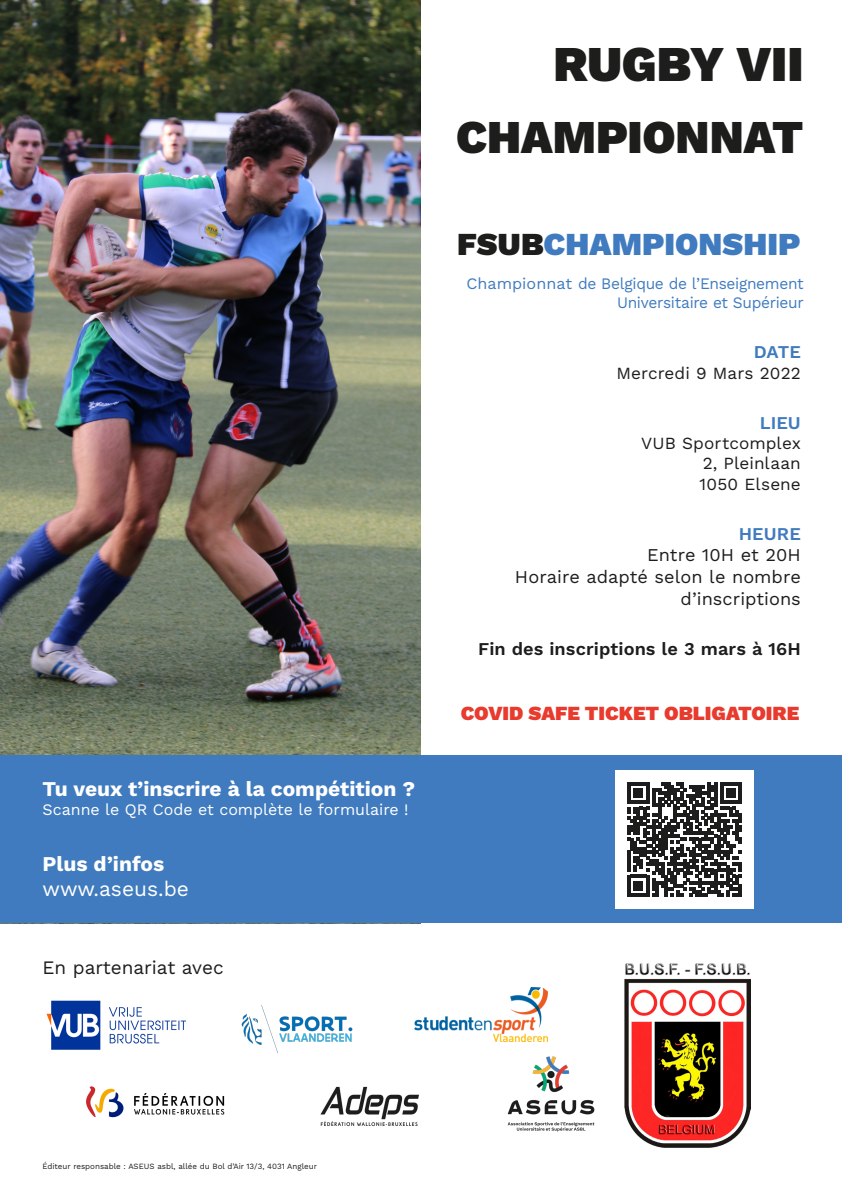
<style>
.page{position:relative;width:842px;height:1191px;background:#fff}
.page>*{position:absolute;margin:0;border:0;box-sizing:border-box;transform-origin:0 0}
.t1{font:900 50px "Work Sans";color:#1d1d1b}
.t2{font:900 47px "Work Sans";color:#1d1d1b}
.t3{font:900 32px "Work Sans";letter-spacing:.005em;color:#407bbf}
.t4{font:700 21px "Work Sans";color:#fff}
.t5{font:21px/25.2px "Work Sans";color:#fff}
.t6{font:900 20px "Work Sans";color:#e83b2e}
.t7{font:19px "Work Sans";color:#1d1d1b}
.t8{font:18px/21.6px "Work Sans";color:#1d1d1b;text-align:right}
.t9{font:600 18px "Work Sans";letter-spacing:.005em;color:#1d1d1b}
.t10{font:600 18px "Work Sans";letter-spacing:.005em;color:#407bbf}
.t11{font:17px/20.4px "Work Sans";letter-spacing:.005em;color:#1d1d1b;text-align:justify}
.t12{font:16px/19.2px "Work Sans";letter-spacing:-.02em;color:#407bbf;text-align:right}
.t13{font:16px "Work Sans";color:#fff}
.t14{font:8px "Work Sans";color:#1d1d1b}
.s1{font-weight:700}
.s2{color:#1d1d1b}
.s3{font-weight:600;color:#407bbf}
</style>
<div class="page">
<img style="left:0;top:0;width:421px;height:755px">
<div style="left:0;top:755px;width:842px;height:168px;background:#407bbf"></div>
<div style="left:615px;top:770px;width:139px;height:139px;background:#fff"></div>
<svg style="left:627px;top:782px;width:115px;height:114px"></svg>
<img style="left:415px;top:988px;width:133px;height:53px">
<img style="left:507px;top:1056px;width:88px;height:76px">
<img style="left:624px;top:963px;width:127px;height:185px">
<img style="left:86px;top:1086px;width:139px;height:32px">
<img style="left:320px;top:1086px;width:99px;height:40px">
<img style="left:46px;top:1000px;width:140px;height:50px">
<img style="left:241px;top:1005px;width:112px;height:49px">
<p class="t4" style="left:43px;top:772px;width:374px">Tu veux t’inscrire à la compétition ?</p>
<p class="t13" style="left:43px;top:797px;width:368px">Scanne le QR Code et complète le formulaire !</p>
<p class="t5" style="left:43px;top:850px;width:148px"><span class="s1">Plus d’infos </span>www.aseus.be</p>
<p class="t7" style="left:43px;top:953px;width:183px">En partenariat avec</p>
<p class="t1" style="left:554px;top:25px;width:251px">RUGBY VII</p>
<p class="t2" style="left:456px;top:101px;width:349px">CHAMPIONNAT</p>
<p class="t3" style="left:457px;top:220px;width:345px"><span class="s2">FSUB</span>CHAMPIONSHIP</p>
<p class="t12" style="left:466px;top:273px;width:339px">Championnat de Belgique de l’Enseignement<br>Universitaire et Supérieur</p>
<p class="t10" style="left:754px;top:338px;width:49px">DATE</p>
<p class="t11" style="left:616px;top:362px;width:186px">Mercredi 9 Mars 2022</p>
<p class="t10" style="left:760px;top:409px;width:43px">LIEU</p>
<p class="t11" style="left:700px;top:432px;width:103px;text-indent:-58px">VUB Sportcomplex 2, Pleinlaan 1050 Elsene</p>
<p class="t8" style="left:515px;top:522px;width:287px"><span class="s3">HEURE<br></span>Entre 10H et 20H<br>Horaire adapté selon le nombre d’inscriptions</p>
<p class="t9" style="left:478px;top:635px;width:324px">Fin des inscriptions le 3 mars à 16H</p>
<p class="t6" style="left:461px;top:698px;width:340px">COVID SAFE TICKET OBLIGATOIRE</p>
<p class="t14" style="left:43px;top:1159px;width:276px">Éditeur responsable : ASEUS asbl, allée du Bol d’Air 13/3, 4031 Angleur</p>
</div>
